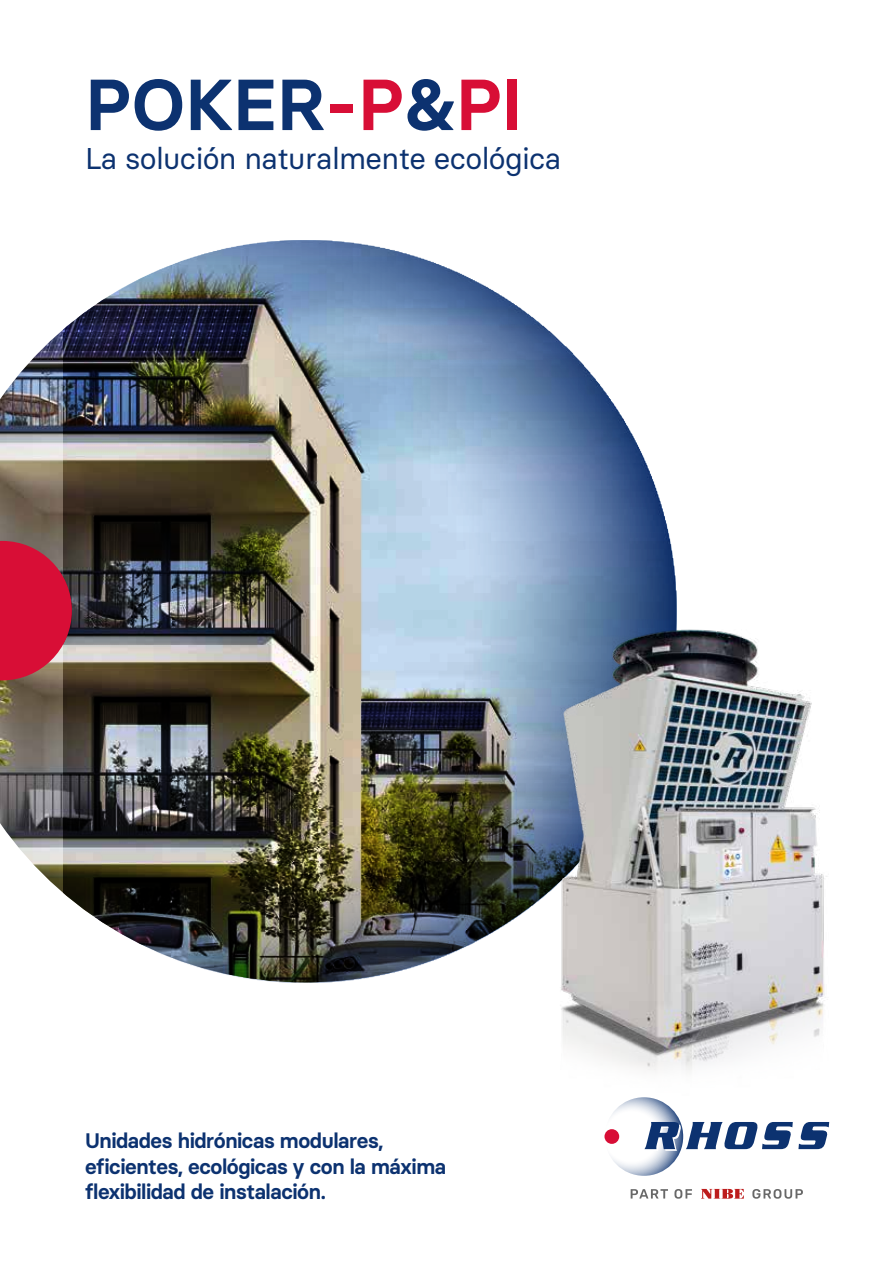
<style>
.page{position:relative;width:893px;height:1263px;background:#fff}
.page>*{position:absolute;margin:0;border:0;box-sizing:border-box;transform-origin:0 0}
.t1{font:600 72px "Basier Circle";color:#0c3270}
.t2{font:30px "Basier Circle";letter-spacing:-.02em;color:#0c3270}
.t3{font:600 21px/25.5px "Basier Circle";letter-spacing:-.02em;color:#0c3270}
.s1{color:#d80e36}
</style>
<div class="page">
<img style="left:0;top:329px;width:64px;height:565px">
<img style="left:64px;top:240px;width:613px;height:743px">
<svg style="left:0;top:541px;width:72px;height:139px;background:#c5223f"></svg>
<svg style="left:605px;top:1107px;width:224px;height:69px"></svg>
<svg style="left:752px;top:1189px;width:51px;height:10px"></svg>
<svg style="left:631px;top:1189px;width:37px;height:9px"></svg>
<svg style="left:674px;top:1189px;width:18px;height:10px"></svg>
<svg style="left:701px;top:1189px;width:43px;height:10px"></svg>
<img style="left:527px;top:612px;width:300px;height:495px">
<h1 class="t1" style="left:85px;top:60px;width:439px">POKER<span class="s1">-P</span>&amp;<span class="s1">PI</span></h1>
<h2 class="t2" style="left:85px;top:140px;width:478px">La solución naturalmente ecológica</h2>
<p class="t3" style="left:85px;top:1128px;width:363px">Unidades hidrónicas modulares, eficientes, ecológicas y con la máxima flexibilidad de instalación.</p>
</div>
